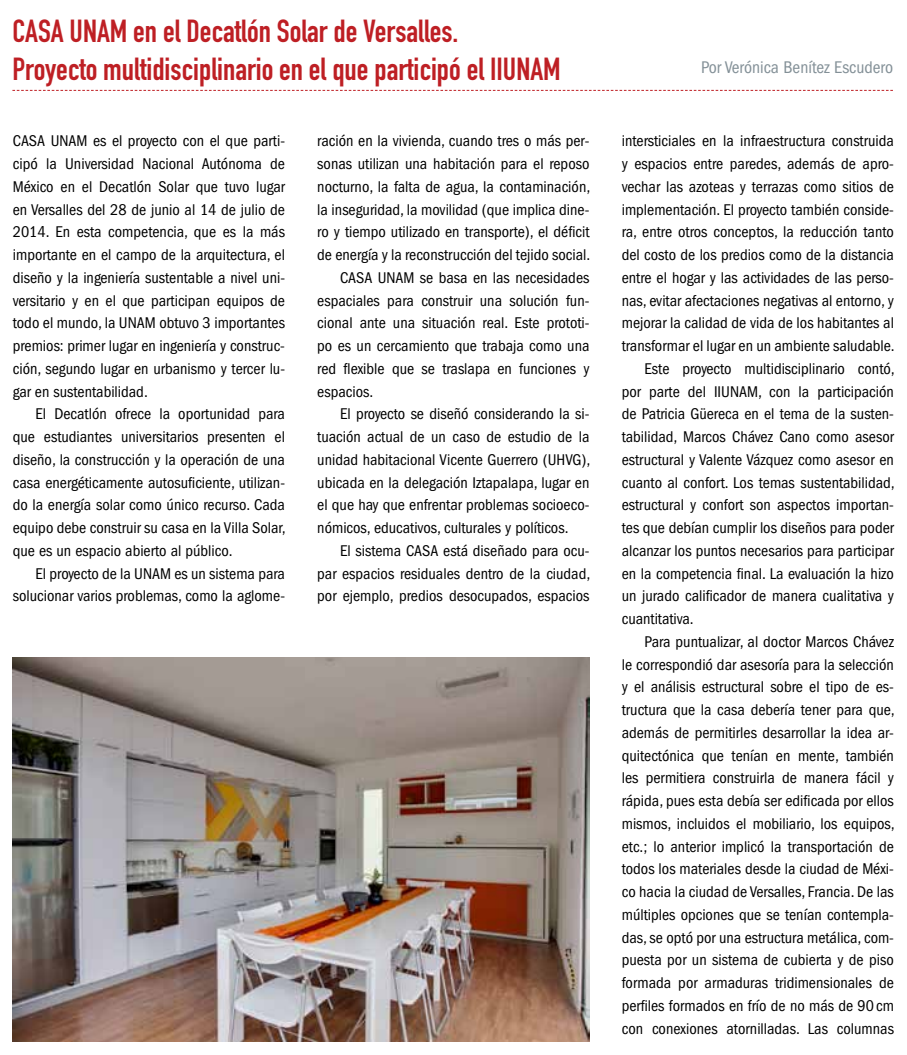
<style>
.page{position:relative;width:907px;height:1055px;background:#fff}
.page>*{position:absolute;margin:0;border:0;box-sizing:border-box;transform-origin:0 0}
.t1{font:31.5px/37.8px "DIN Engschrift Std";color:#be1f24}
.t2{font:condensed 17.5px "ITC Franklin Gothic Std";color:#839097}
.t3{font:condensed 16.1px/22.8px "ITC Franklin Gothic Std";color:#000;text-align:justify}
</style>
<div class="page">
<svg style="left:12px;top:90px;width:880px;height:1px"></svg>
<img style="left:12px;top:657px;width:577px;height:385px">
<h1 class="t1" style="left:12px;top:12px;width:533px">CASA UNAM en el Decatlón Solar de Versalles.<br>Proyecto multidisciplinario en el que participó el IIUNAM</h1>
<p class="t3" style="left:13px;top:130px;width:274px">CASA UNAM es el proyecto con el que parti&shy;cipó la Universidad Nacional Autónoma de México en el Decatlón Solar que tuvo lugar en Versalles del 28 de junio al 14 de julio de 2014. En esta competencia, que es la más importante en el campo de la arquitectura, el diseño y la ingeniería sustentable a nivel uni&shy;versitario y en el que participan equipos de todo el mundo, la UNAM obtuvo 3 importantes premios: primer lugar en ingeniería y construc&shy;ción, segundo lugar en urbanismo y tercer lu&shy;gar en sustentabilidad.</p>
<p class="t3" style="left:13px;top:403px;width:274px;text-indent:23px">El Decatlón ofrece la oportunidad para que estudiantes universitarios presenten el diseño, la construcción y la operación de una casa energéticamente autosuficiente, utilizan&shy;do la energía solar como único recurso. Cada equipo debe construir su casa en la Villa Solar, que es un espacio abierto al público.</p>
<p class="t3" style="left:13px;top:562px;width:274px;text-align:right">El proyecto de la UNAM es un sistema para solucionar varios problemas, como la aglome-</p>
<p class="t3" style="left:317px;top:130px;width:273px">ración en la vivienda, cuando tres o más per-</p>
<p class="t3" style="left:317px;top:153px;width:273px">sonas utilizan una habitación para el reposo</p>
<p class="t3" style="left:317px;top:175px;width:274px">nocturno, la falta de agua, la contaminación,</p>
<p class="t3" style="left:317px;top:198px;width:273px">la inseguridad, la movilidad (que implica dine-</p>
<p class="t3" style="left:317px;top:221px;width:274px">ro y tiempo utilizado en transporte), el déficit</p>
<p class="t3" style="left:317px;top:244px;width:274px">de energía y la reconstrucción del tejido social.</p>
<p class="t3" style="left:340px;top:266px;width:251px">CASA UNAM se basa en las necesidades</p>
<p class="t3" style="left:317px;top:289px;width:273px">espaciales para construir una solución fun-</p>
<p class="t3" style="left:317px;top:312px;width:274px">cional ante una situación real. Este prototi-</p>
<p class="t3" style="left:317px;top:335px;width:274px">po es un cercamiento que trabaja como una</p>
<p class="t3" style="left:317px;top:357px;width:274px">red flexible que se traslapa en funciones y</p>
<p class="t3" style="left:317px;top:380px;width:57px">espacios.</p>
<p class="t3" style="left:340px;top:403px;width:251px">El proyecto se diseñó considerando la si-</p>
<p class="t3" style="left:317px;top:426px;width:274px">tuación actual de un caso de estudio de la</p>
<p class="t3" style="left:317px;top:448px;width:274px">unidad habitacional Vicente Guerrero (UHVG),</p>
<p class="t3" style="left:317px;top:471px;width:274px">ubicada en la delegación Iztapalapa, lugar en</p>
<p class="t3" style="left:317px;top:494px;width:273px">el que hay que enfrentar problemas socioeco-</p>
<p class="t3" style="left:317px;top:517px;width:253px">nómicos, educativos, culturales y políticos.</p>
<p class="t3" style="left:340px;top:539px;width:251px">El sistema CASA está diseñado para ocu-</p>
<p class="t3" style="left:317px;top:562px;width:274px">par espacios residuales dentro de la ciudad,</p>
<p class="t3" style="left:317px;top:585px;width:274px">por ejemplo, predios desocupados, espacios</p>
<p class="t2" style="left:701px;top:57px;width:193px">Por Verónica Benítez Escudero</p>
<p class="t3" style="left:621px;top:130px;width:274px">intersticiales en la infraestructura construida</p>
<p class="t3" style="left:621px;top:153px;width:273px">y espacios entre paredes, además de apro-</p>
<p class="t3" style="left:621px;top:175px;width:273px">vechar las azoteas y terrazas como sitios de</p>
<p class="t3" style="left:621px;top:198px;width:274px">implementación. El proyecto también conside-</p>
<p class="t3" style="left:621px;top:221px;width:273px">ra, entre otros conceptos, la reducción tanto</p>
<p class="t3" style="left:621px;top:244px;width:273px">del costo de los predios como de la distancia</p>
<p class="t3" style="left:621px;top:266px;width:274px">entre el hogar y las actividades de las perso-</p>
<p class="t3" style="left:621px;top:289px;width:273px">nas, evitar afectaciones negativas al entorno, y</p>
<p class="t3" style="left:621px;top:312px;width:274px">mejorar la calidad de vida de los habitantes al</p>
<p class="t3" style="left:621px;top:335px;width:274px">transformar el lugar en un ambiente saludable.</p>
<p class="t3" style="left:644px;top:357px;width:252px">Este proyecto multidisciplinario contó,</p>
<p class="t3" style="left:621px;top:380px;width:274px">por parte del IIUNAM, con la participación</p>
<p class="t3" style="left:621px;top:403px;width:274px">de Patricia Güereca en el tema de la susten-</p>
<p class="t3" style="left:621px;top:426px;width:273px">tabilidad, Marcos Chávez Cano como asesor</p>
<p class="t3" style="left:621px;top:448px;width:274px">estructural y Valente Vázquez como asesor en</p>
<p class="t3" style="left:621px;top:471px;width:274px">cuanto al confort. Los temas sustentabilidad,</p>
<p class="t3" style="left:621px;top:494px;width:274px">estructural y confort son aspectos importan-</p>
<p class="t3" style="left:621px;top:517px;width:273px">tes que debían cumplir los diseños para poder</p>
<p class="t3" style="left:621px;top:539px;width:273px">alcanzar los puntos necesarios para participar</p>
<p class="t3" style="left:621px;top:562px;width:273px">en la competencia final. La evaluación la hizo</p>
<p class="t3" style="left:621px;top:585px;width:273px">un jurado calificador de manera cualitativa y</p>
<p class="t3" style="left:621px;top:608px;width:73px">cuantitativa.</p>
<p class="t3" style="left:644px;top:630px;width:251px">Para puntualizar, al doctor Marcos Chávez</p>
<p class="t3" style="left:621px;top:653px;width:273px">le correspondió dar asesoría para la selección</p>
<p class="t3" style="left:621px;top:676px;width:273px">y el análisis estructural sobre el tipo de es-</p>
<p class="t3" style="left:621px;top:699px;width:274px">tructura que la casa debería tener para que,</p>
<p class="t3" style="left:621px;top:721px;width:273px">además de permitirles desarrollar la idea ar-</p>
<p class="t3" style="left:621px;top:744px;width:274px">quitectónica que tenían en mente, también</p>
<p class="t3" style="left:621px;top:767px;width:273px">les permitiera construirla de manera fácil y</p>
<p class="t3" style="left:621px;top:790px;width:273px">rápida, pues esta debía ser edificada por ellos</p>
<p class="t3" style="left:621px;top:812px;width:274px">mismos, incluidos el mobiliario, los equipos,</p>
<p class="t3" style="left:621px;top:835px;width:274px">etc.; lo anterior implicó la transportación de</p>
<p class="t3" style="left:621px;top:858px;width:273px">todos los materiales desde la ciudad de Méxi-</p>
<p class="t3" style="left:621px;top:881px;width:273px">co hacia la ciudad de Versalles, Francia. De las</p>
<p class="t3" style="left:621px;top:903px;width:274px">múltiples opciones que se tenían contempla-</p>
<p class="t3" style="left:621px;top:926px;width:274px">das, se optó por una estructura metálica, com-</p>
<p class="t3" style="left:621px;top:949px;width:273px">puesta por un sistema de cubierta y de piso</p>
<p class="t3" style="left:621px;top:972px;width:274px">formada por armaduras tridimensionales de</p>
<p class="t3" style="left:621px;top:994px;width:274px">perfiles formados en frío de no más de 90cm</p>
<p class="t3" style="left:621px;top:1017px;width:274px">con conexiones atornilladas. Las columnas</p>
</div>
